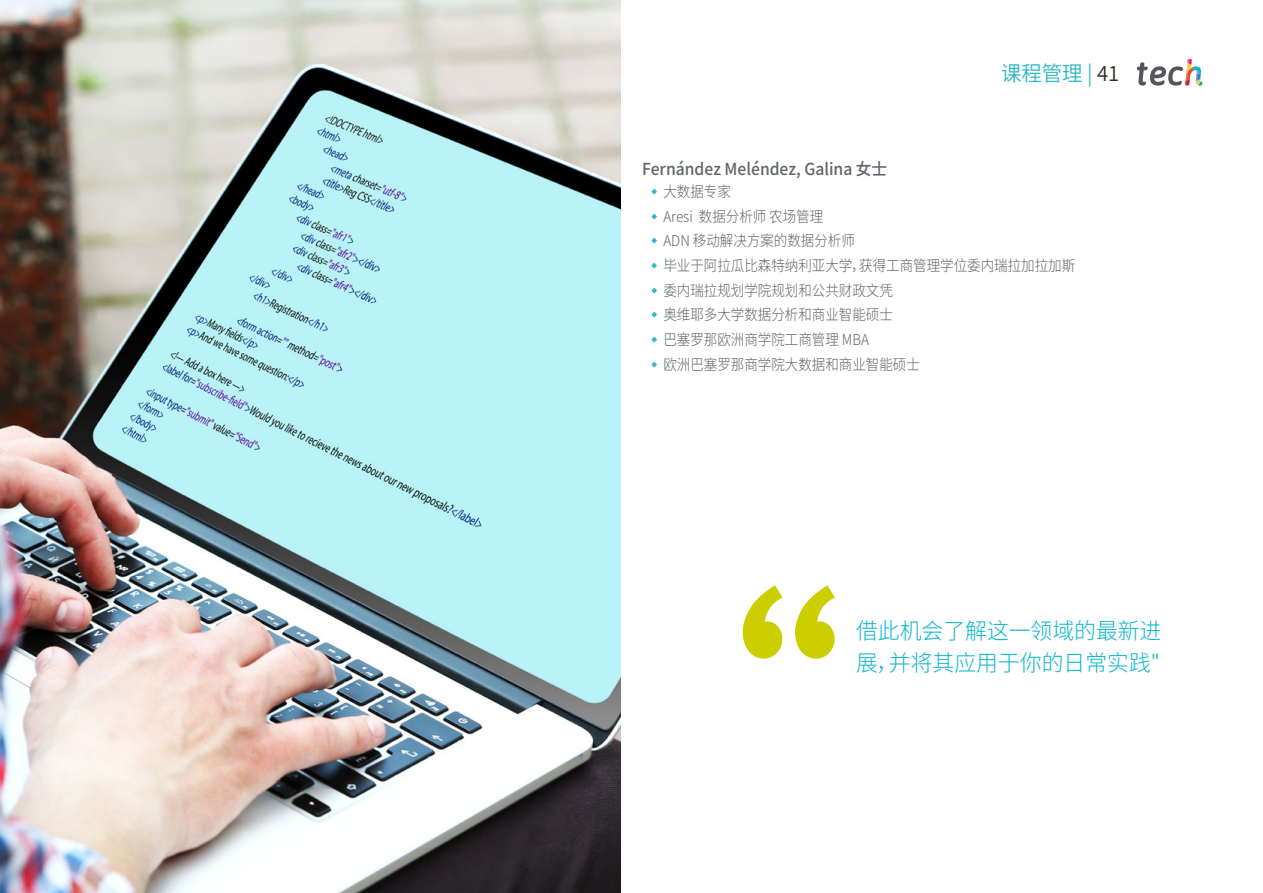
<style>
.page{position:relative;width:1263px;height:893px;background:#fff}
.page>*{position:absolute;margin:0;border:0;box-sizing:border-box;transform-origin:0 0}
.t1{font:300 22.5px/31.5px "Source Han Sans CN";color:#0fb6cf}
.t2{font:21px "Source Han Sans CN";color:#2db8c5}
.t3{font:500 16.5px "Source Han Sans CN";color:#61646a;scale:.95 1}
.t4{font:300 15px/24.6px "Source Han Sans CN";color:#61646a;scale:.9 1}
.s1{color:#312e20}
</style>
<div class="page">
<img style="left:0;top:0;width:621px;height:893px">
<svg style="left:743px;top:585px;width:92px;height:74px"></svg>
<svg style="left:1137px;top:59px;width:65px;height:27px"></svg>
<h2 class="t2" style="left:1001px;top:61px;width:120px">课程管理 | <span class="s1">41</span></h2>
<p class="t3" style="left:642px;top:159px;width:260px">Fernández Meléndez, Galina 女士</p>
<p class="t4" style="left:663px;top:180px;width:459px">大数据专家<br>Aresi 数据分析师 农场管理<br>ADN 移动解决方案的数据分析师<br>毕业于阿拉瓜比森特纳利亚大学，获得工商管理学位委内瑞拉加拉加斯委内瑞拉规划学院规划和公共财政文凭<br>奥维耶多大学数据分析和商业智能硕士<br>巴塞罗那欧洲商学院工商管理 MBA<br>欧洲巴塞罗那商学院大数据和商业智能硕士</p>
<h1 class="t1" style="left:856px;top:616px;width:307px">借此机会了解这一领域的最新进展，并将其应用于你的日常实践"</h1>
</div>
